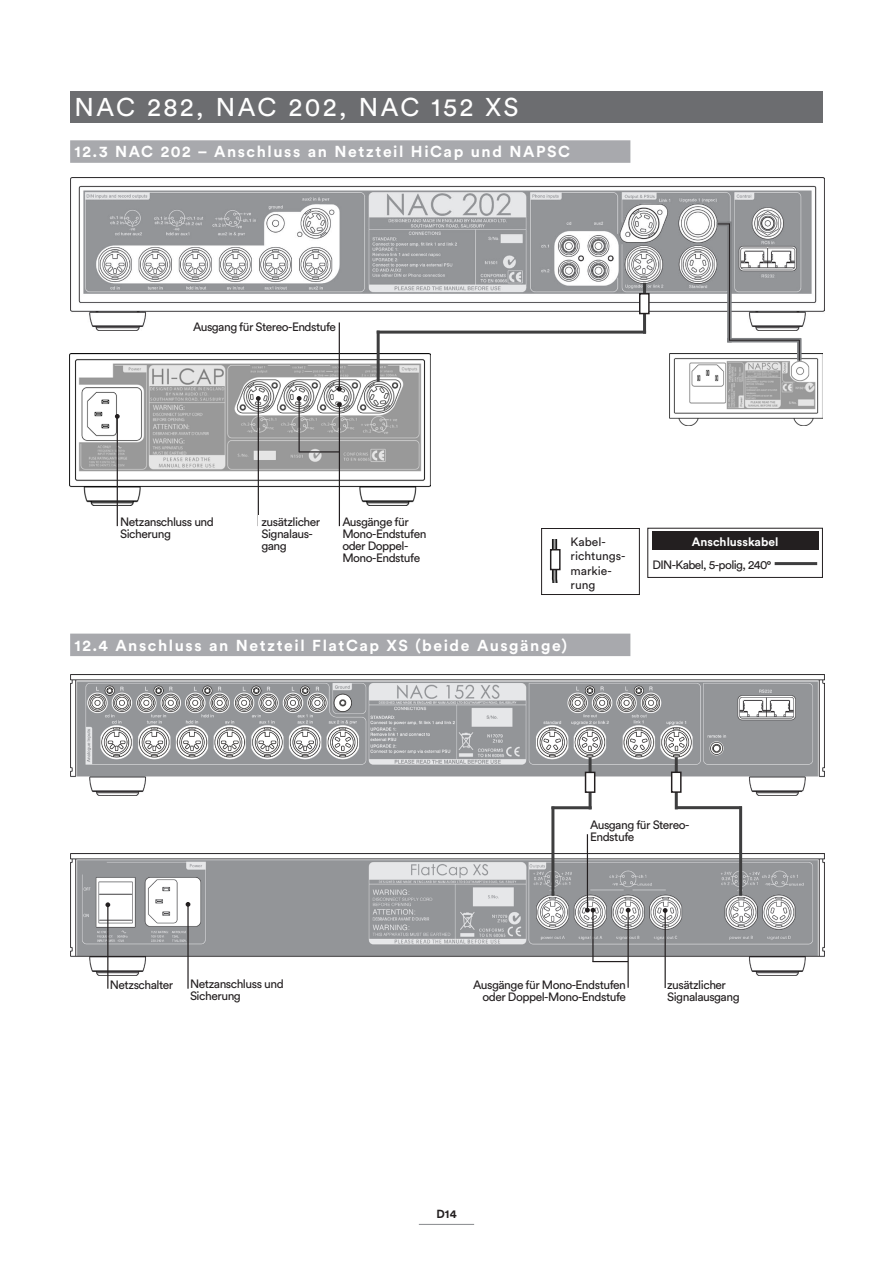
<style>
.page{position:relative;width:893px;height:1263px;background:#fff}
.page>*{position:absolute;margin:0;border:0;box-sizing:border-box;transform-origin:0 0}
.Banner{font:25.5px "Circular Std";letter-spacing:.1em;color:#fff}
.Second_Section_Head{font:700 15.75px "Circular Std";letter-spacing:.1em;color:#fff}
.Diag_Label__L{font:12px/12px "Circular Std";letter-spacing:-.04em;color:#231f20}
.Diag_Label__R{font:12px/12px "Circular Std";letter-spacing:-.04em;color:#231f20}
.Diag_Label__L-2{font:12px/14.4px "Circular Std";color:#231f20}
.t1{font:700 12px "Circular Std";color:#fff}
.t2{font:700 11.7px "Circular Std";color:#231f20}
</style>
<div class="page">
<hr style="left:419px;top:1224px;width:55px;height:1px;background:#939598">
<div style="left:70px;top:91px;width:753px;height:32px;background:#6c6d70"></div>
<div style="left:70px;top:140px;width:560px;height:23px;background:#a8a9ad"></div>
<div style="left:70px;top:634px;width:560px;height:22px;background:#a8a9ad"></div>
<img style="left:70px;top:178px;width:754px;height:152px">
<img style="left:69px;top:353px;width:362px;height:153px">
<hr style="left:117px;top:416px;width:1px;height:110px;background:#231f20">
<svg style="left:115px;top:414px;width:5px;height:5px"></svg>
<div style="left:175px;top:320px;width:164px;height:17px;background:#fff"></div>
<hr style="left:339px;top:322px;width:1px;height:67px;background:#231f20">
<svg style="left:337px;top:387px;width:5px;height:4px"></svg>
<hr style="left:299px;top:398px;width:1px;height:54px;background:#231f20">
<svg style="left:297px;top:396px;width:5px;height:5px"></svg>
<hr style="left:339px;top:405px;width:1px;height:121px;background:#231f20">
<svg style="left:337px;top:402px;width:5px;height:5px"></svg>
<hr style="left:299px;top:451px;width:41px;height:1px;background:#231f20">
<hr style="left:258px;top:398px;width:1px;height:128px;background:#231f20">
<svg style="left:256px;top:396px;width:5px;height:5px"></svg>
<hr style="left:377px;top:331px;width:3px;height:51px;background:#3e3e3f">
<hr style="left:643px;top:283px;width:3px;height:51px;background:#3e3e3f">
<hr style="left:377px;top:331px;width:269px;height:3px;background:#3e3e3f">
<div style="left:640px;top:294px;width:9px;height:20px;background:#fff"></div>
<div style="left:639px;top:293px;width:11px;height:21px;border:1px solid #231f20"></div>
<img style="left:669px;top:353px;width:154px;height:72px">
<div style="left:727px;top:222px;width:5px;height:120px;background:#808285"></div>
<svg style="left:797px;top:338px;width:5px;height:23px"></svg>
<svg style="left:730px;top:338px;width:69px;height:4px"></svg>
<svg style="left:799px;top:340px;width:1px;height:21px"></svg>
<hr style="left:729px;top:340px;width:70px;height:1px;background:#231f20">
<svg style="left:716px;top:222px;width:14px;height:4px"></svg>
<hr style="left:729px;top:224px;width:1px;height:116px;background:#231f20">
<div style="left:647px;top:528px;width:176px;height:50px;border:1px solid #231f20"></div>
<div style="left:652px;top:531px;width:167px;height:19px;background:#231f20"></div>
<hr style="left:775px;top:562px;width:42px;height:3px;background:#3e3e3f">
<div style="left:541px;top:528px;width:99px;height:67px;border:1px solid #231f20"></div>
<img style="left:552px;top:540px;width:7px;height:42px">
<div style="left:551px;top:550px;width:9px;height:19px;background:#fff"></div>
<div style="left:550px;top:549px;width:11px;height:21px;border:1px solid #231f20"></div>
<img style="left:70px;top:674px;width:754px;height:122px">
<img style="left:70px;top:854px;width:754px;height:121px">
<hr style="left:187px;top:904px;width:2px;height:85px;background:#231f20">
<svg style="left:186px;top:902px;width:4px;height:5px"></svg>
<hr style="left:107px;top:905px;width:1px;height:84px;background:#231f20">
<svg style="left:105px;top:902px;width:5px;height:5px"></svg>
<hr style="left:739px;top:806px;width:3px;height:90px;background:#3e3e3f">
<hr style="left:551px;top:806px;width:3px;height:90px;background:#3e3e3f">
<hr style="left:675px;top:757px;width:3px;height:52px;background:#3e3e3f">
<hr style="left:589px;top:757px;width:3px;height:52px;background:#3e3e3f">
<hr style="left:675px;top:806px;width:67px;height:3px;background:#3e3e3f">
<hr style="left:551px;top:806px;width:41px;height:3px;background:#3e3e3f">
<div style="left:672px;top:772px;width:9px;height:20px;background:#fff"></div>
<div style="left:671px;top:771px;width:11px;height:22px;border:1px solid #231f20"></div>
<div style="left:585px;top:772px;width:10px;height:20px;background:#fff"></div>
<div style="left:585px;top:772px;width:10px;height:21px;border:1px solid #231f20"></div>
<hr style="left:587px;top:834px;width:1px;height:76px;background:#231f20">
<hr style="left:592px;top:910px;width:2px;height:52px;background:#231f20">
<svg style="left:585px;top:908px;width:10px;height:4px"></svg>
<hr style="left:627px;top:910px;width:2px;height:78px;background:#231f20">
<svg style="left:626px;top:908px;width:4px;height:4px"></svg>
<hr style="left:665px;top:910px;width:1px;height:78px;background:#231f20">
<svg style="left:663px;top:908px;width:5px;height:5px"></svg>
<hr style="left:592px;top:961px;width:36px;height:1px;background:#231f20">
<p class="Banner" style="left:74px;top:92px;width:446px">NAC 282, NAC 202, NAC 152 XS</p>
<p class="Second_Section_Head" style="left:74px;top:142px;width:497px">12.3 NAC 202 – Anschluss an Netzteil HiCap und NAPSC</p>
<p class="Diag_Label__R" style="left:193px;top:320px;width:145px">Ausgang für Stereo-Endstufe</p>
<p class="Diag_Label__L" style="left:120px;top:516px;width:95px">Netzanschluss und<br>Sicherung</p>
<p class="Diag_Label__L" style="left:261px;top:516px;width:60px">zusätzlicher<br>Signalaus&shy;gang</p>
<p class="Diag_Label__L" style="left:342px;top:516px;width:86px">Ausgänge für<br>Mono-Endstufen oder Doppel-<br>Mono-Endstufe</p>
<p class="Diag_Label__L-2" style="left:571px;top:534px;width:57px">Kabel&shy;richtungs&shy;markie&shy;rung</p>
<p class="Second_Section_Head" style="left:74px;top:635px;width:494px">12.4 Anschluss an Netzteil FlatCap XS (beide Ausgänge)</p>
<p class="t1" style="left:692px;top:534px;width:88px">Anschlusskabel</p>
<p class="Diag_Label__L" style="left:652px;top:558px;width:120px">DIN-Kabel, 5-polig, 240°</p>
<p class="Diag_Label__L" style="left:110px;top:978px;width:65px">Netzschalter</p>
<p class="Diag_Label__L" style="left:190px;top:978px;width:95px">Netzanschluss und<br>Sicherung</p>
<p class="Diag_Label__R" style="left:590px;top:818px;width:101px">Ausgang für Stereo-<br>Endstufe</p>
<p class="Diag_Label__L" style="left:473px;top:979px;width:154px;text-align:right">Ausgänge für Mono-Endstufen oder Doppel-Mono-Endstufe</p>
<p class="Diag_Label__L" style="left:667px;top:979px;width:74px">zusätzlicher<br>Signalausgang</p>
<p class="t2" style="left:436px;top:1207px;width:22px">D14</p>
</div>
